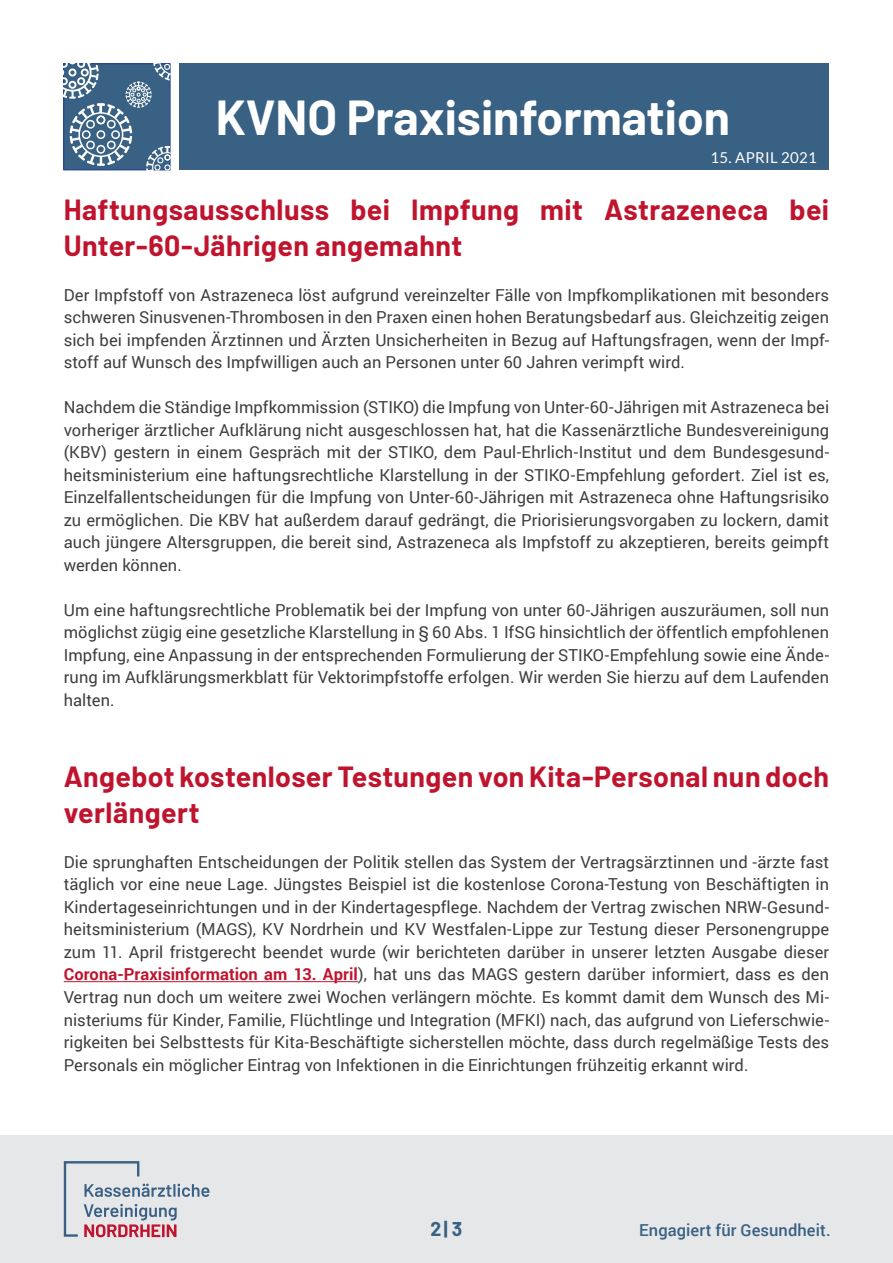
<style>
.page{position:relative;width:893px;height:1263px;background:#fff}
.page>*{position:absolute;margin:0;border:0;box-sizing:border-box;transform-origin:0 0}
.t1{font:700 48px "Barlow";color:#fff}
._1_0_-_Fließtext_-_1{font:700 28.5px/36px "Barlow";letter-spacing:.015em;color:#c0142e}
.t2{font:700 19.5px "Barlow";color:#396184}
._1_0_-_Fließtext_-_1-2{font:16.5px/22.5px "Roboto";letter-spacing:.005em;color:#3e3e3f;text-align:justify}
.t3{font:500 16.5px "Roboto";letter-spacing:.005em;color:#396184}
.t4{font:15px "Lato";letter-spacing:.02em;color:#fff}
.s1{font-weight:700;color:#c0142e}
</style>
<div class="page">
<div style="left:180px;top:64px;width:649px;height:106px;background:#396184"></div>
<svg style="left:64px;top:64px;width:106px;height:106px;background:#5c7d9a"></svg>
<div style="left:0;top:1135px;width:893px;height:128px;background:#e6e7e9"></div>
<svg style="left:64px;top:1161px;width:145px;height:76px"></svg>
<hr style="left:64px;top:981px;width:294px;height:1px;background:#c0142e">
<h1 class="t1" style="left:216px;top:82px;width:516px">KVNO Praxisinformation</h1>
<p class="t4" style="left:711px;top:149px;width:108px">15. APRIL 2021</p>
<p class="_1_0_-_Fließtext_-_1" style="left:64px;top:189px;width:767px">Haftungsausschluss bei Impfung mit Astrazeneca bei<br>Unter-60-Jährigen angemahnt</p>
<p class="_1_0_-_Fließtext_-_1-2" style="left:64px;top:283px;width:767px">Der Impfstoff von Astrazeneca löst aufgrund vereinzelter Fälle von Impfkomplikationen mit besonders schweren Sinusvenen-Thrombosen in den Praxen einen hohen Beratungsbedarf aus. Gleichzeitig zeigen sich bei impfenden Ärztinnen und Ärzten Unsicherheiten in Bezug auf Haftungsfragen, wenn der Impf&shy;stoff auf Wunsch des Impfwilligen auch an Personen unter 60 Jahren verimpft wird.</p>
<p class="_1_0_-_Fließtext_-_1-2" style="left:64px;top:396px;width:767px">Nachdem die Ständige Impfkommission (STIKO) die Impfung von Unter-60-Jährigen mit Astrazeneca bei vorheriger ärztlicher Aufklärung nicht ausgeschlossen hat, hat die Kassenärztliche Bundesvereinigung (KBV) gestern in einem Gespräch mit der STIKO, dem Paul-Ehrlich-Institut und dem Bundesgesund&shy;heitsministerium eine haftungsrechtliche Klarstellung in der STIKO-Empfehlung gefordert. Ziel ist es, Einzelfallentscheidungen für die Impfung von Unter-60-Jährigen mit Astrazeneca ohne Haftungsrisiko zu ermöglichen. Die KBV hat außerdem darauf gedrängt, die Priorisierungsvorgaben zu lockern, damit auch jüngere Altersgruppen, die bereit sind, Astrazeneca als Impfstoff zu akzeptieren, bereits geimpft werden können.</p>
<p class="_1_0_-_Fließtext_-_1-2" style="left:64px;top:598px;width:767px">Um eine haftungsrechtliche Problematik bei der Impfung von unter 60-Jährigen auszuräumen, soll nun möglichst zügig eine gesetzliche Klarstellung in § 60 Abs. 1 IfSG hinsichtlich der öffentlich empfohlenen Impfung, eine Anpassung in der entsprechenden Formulierung der STIKO-Empfehlung sowie eine Ände&shy;rung im Aufklärungsmerkblatt für Vektorimpfstoffe erfolgen. Wir werden Sie hierzu auf dem Laufenden halten.</p>
<p class="_1_0_-_Fließtext_-_1" style="left:64px;top:756px;width:767px">Angebot kostenloser Testungen von Kita-Personal nun doch verlängert</p>
<p class="_1_0_-_Fließtext_-_1-2" style="left:64px;top:850px;width:767px">Die sprunghaften Entscheidungen der Politik stellen das System der Vertragsärztinnen und -ärzte fast täglich vor eine neue Lage. Jüngstes Beispiel ist die kostenlose Corona-Testung von Beschäftigten in Kindertageseinrichtungen und in der Kindertagespflege. Nachdem der Vertrag zwischen NRW-Gesund&shy;heitsministerium (MAGS), KV Nordrhein und KV Westfalen-Lippe zur Testung dieser Personengruppe zum 11. April fristgerecht beendet wurde (wir berichteten darüber in unserer letzten Ausgabe dieser <span class="s1">Corona-Praxisinformation am 13. April</span>), hat uns das MAGS gestern darüber informiert, dass es den Vertrag nun doch um weitere zwei Wochen verlängern möchte. Es kommt damit dem Wunsch des Mi&shy;nisteriums für Kinder, Familie, Flüchtlinge und Integration (MFKI) nach, das aufgrund von Lieferschwie&shy;rigkeiten bei Selbsttests für Kita-Beschäftigte sicherstellen möchte, dass durch regelmäßige Tests des Personals ein möglicher Eintrag von Infektionen in die Einrichtungen frühzeitig erkannt wird.</p>
<p class="t2" style="left:431px;top:1214px;width:33px">2| 3</p>
<p class="t3" style="left:639px;top:1218px;width:193px">Engagiert für Gesundheit.</p>
</div>
